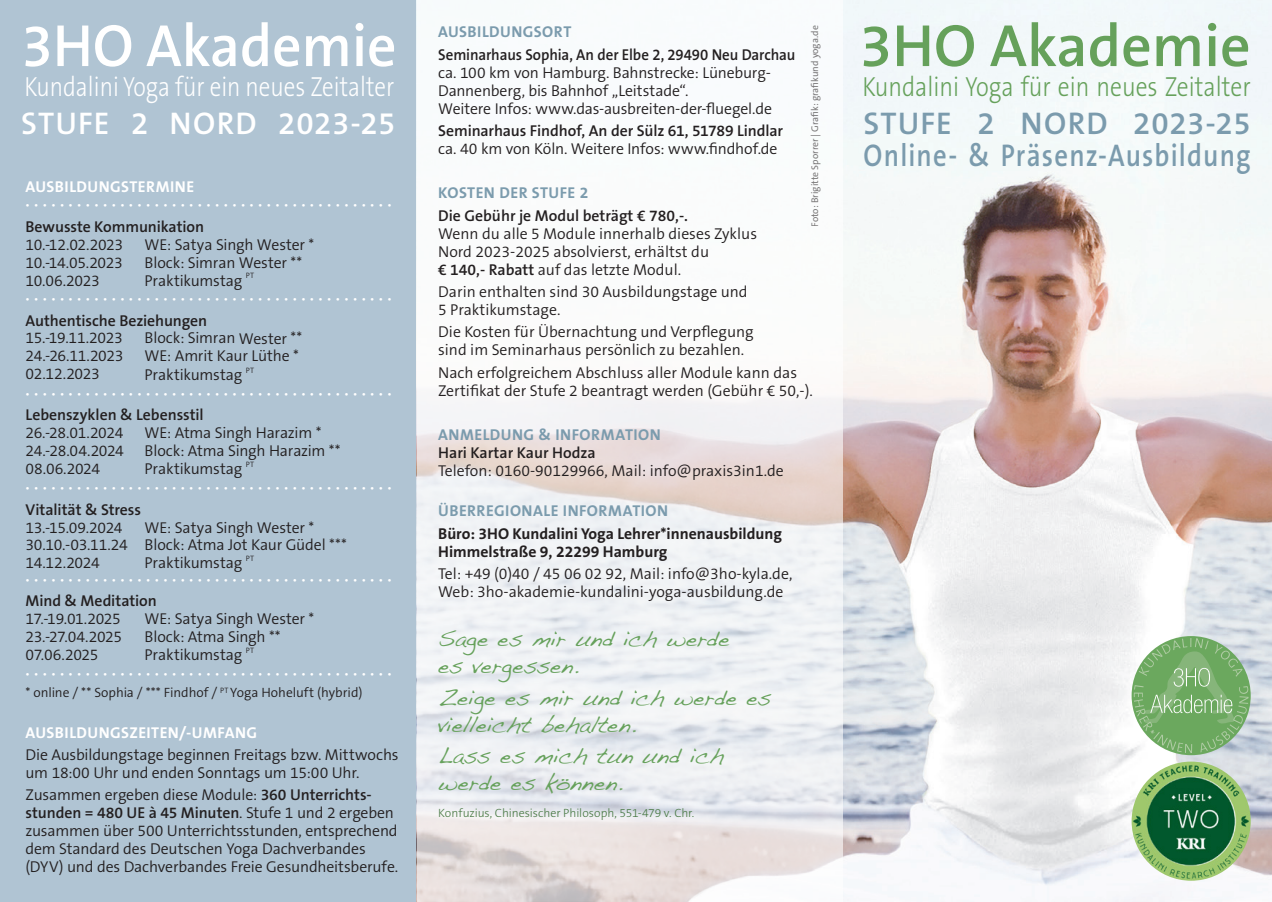
<style>
.page{position:relative;width:1272px;height:902px;background:#fff}
.page>*{position:absolute;margin:0;border:0;box-sizing:border-box;transform-origin:0 0}
.t1{font:600 60px "The Sans B6";color:#66a15b}
.t2{font:600 60px "The Sans B6";color:#fff;scale:.96 1}
.t3{font:600 31.5px/31.5px "The Sans B6";letter-spacing:.04em;color:#7b9bad}
.t4{font:600 31.5px "The Sans B6";letter-spacing:.03em;color:#fff}
.t5{font:300 27.75px "The Sans B3";color:#66a15b;scale:.85 1}
.t6{font:300 27.75px "The Sans B3";color:#fff;scale:.83 1}
.t7{font:22.5px/27px "Handwriting Dakota";color:#66a15b}
.t8{font:300 15.75px/18px "The Sans B4";letter-spacing:-.005em;color:#231f20}
.t9{font:700 15.75px/18.6px "The Sans B7";letter-spacing:.03em;color:#fff}
.t10{font:600 15.75px "The Sans B6";letter-spacing:-.005em;color:#231f20}
.t11{font:300 15.75px "The Sans B4";letter-spacing:-.025em;color:#231f20}
.t12{font:700 15.75px "The Sans B7";letter-spacing:.03em;color:#7b9bad}
.t13{font:700 15.75px/18px "The Sans B7";color:#231f20}
.t14{font:600 15.75px "The Sans B6";letter-spacing:-.005em;color:#231f20;scale:.95 1}
.t15{font:300 15.75px "The Sans B4";letter-spacing:-.03em;color:#231f20}
.t16{font:300 13.5px "The Sans B4";color:#231f20}
.t17{font:300 12px "The Sans B3";letter-spacing:-.005em;color:#467741}
.t18{font:9.75px "The Sans B5 Plain";color:#231f20}
.t19{font:300 7.8px "The Sans B4";letter-spacing:.025em;color:#231f20}
.s1{font-family:"The Sans B6";font-weight:600}
.s2{font-family:"The Sans B4";font-weight:300}
</style>
<div class="page">
<div style="left:0;top:0;width:417px;height:901px;background:#b0c4d3"></div>
<img style="left:842px;top:0;width:429px;height:901px">
<svg style="left:417px;top:397px;width:425px;height:504px;fill:#eeeff3"></svg>
<svg style="left:1133px;top:638px;width:115px;height:115px;background:#8bb983"></svg>
<img style="left:1131px;top:761px;width:119px;height:119px;border-radius:60px">
<h1 class="t2" style="left:21px;top:14px;width:392px">3HO Akademie</h1>
<h3 class="t6" style="left:24px;top:72px;width:447px">Kundalini Yoga für ein neues Zeitalter</h3>
<h2 class="t4" style="left:21px;top:107px;width:376px">STUFE 2 NORD 2023-25</h2>
<p class="t9" style="left:26px;top:177px;width:368px">AUSBILDUNGSTERMINE<br>· · · · · · · · · · · · · · · · · · · · · · · · · · · · · · · · · · · · · · · · · · ·</p>
<p class="t10" style="left:26px;top:218px;width:180px">Bewusste Kommunikation</p>
<p class="t11" style="left:26px;top:236px;width:99px">10.-12.02.2023</p>
<p class="t8" style="left:145px;top:236px;width:171px">WE: Satya Singh Wester *</p>
<p class="t11" style="left:26px;top:254px;width:99px">10.-14.05.2023</p>
<p class="t8" style="left:145px;top:254px;width:159px">Block: Simran Wester **</p>
<p class="t8" style="left:26px;top:272px;width:76px">10.06.2023</p>
<p class="t8" style="left:145px;top:272px;width:99px">Praktikumstag</p>
<p class="t19" style="left:246px;top:272px;width:10px">PT</p>
<p class="t9" style="left:26px;top:290px;width:368px">· · · · · · · · · · · · · · · · · · · · · · · · · · · · · · · · · · · · · · · · · · ·</p>
<p class="t10" style="left:26px;top:312px;width:183px">Authentische Beziehungen</p>
<p class="t8" style="left:26px;top:329px;width:99px">15.-19.11.2023</p>
<p class="t8" style="left:145px;top:329px;width:159px">Block: Simran Wester **</p>
<p class="t11" style="left:26px;top:347px;width:99px">24.-26.11.2023</p>
<p class="t8" style="left:145px;top:347px;width:156px">WE: Amrit Kaur Lüthe *</p>
<p class="t8" style="left:26px;top:365px;width:76px">02.12.2023</p>
<p class="t8" style="left:145px;top:366px;width:99px">Praktikumstag</p>
<p class="t19" style="left:246px;top:366px;width:10px">PT</p>
<p class="t9" style="left:26px;top:384px;width:368px">· · · · · · · · · · · · · · · · · · · · · · · · · · · · · · · · · · · · · · · · · · ·</p>
<p class="t10" style="left:26px;top:407px;width:180px">Lebenszyklen &amp; Lebensstil</p>
<p class="t15" style="left:26px;top:425px;width:99px">26.-28.01.2024</p>
<p class="t8" style="left:145px;top:424px;width:178px">WE: Atma Singh Harazim *</p>
<p class="t11" style="left:26px;top:443px;width:100px">24.-28.04.2024</p>
<p class="t8" style="left:145px;top:442px;width:197px">Block: Atma Singh Harazim **</p>
<p class="t8" style="left:26px;top:460px;width:76px">08.06.2024</p>
<p class="t8" style="left:145px;top:460px;width:99px">Praktikumstag</p>
<p class="t19" style="left:246px;top:460px;width:10px">PT</p>
<p class="t9" style="left:26px;top:479px;width:368px">· · · · · · · · · · · · · · · · · · · · · · · · · · · · · · · · · · · · · · · · · · ·</p>
<p class="t10" style="left:26px;top:501px;width:117px">Vitalität &amp; Stress</p>
<p class="t11" style="left:26px;top:519px;width:99px">13.-15.09.2024</p>
<p class="t8" style="left:26px;top:519px;width:323px;line-height:17.5px;text-indent:119px">WE: Satya Singh Wester *<br>30.10.-03.11.24 Block: Atma Jot Kaur Güdel ***<br>14.12.2024</p>
<p class="t8" style="left:145px;top:554px;width:99px">Praktikumstag</p>
<p class="t19" style="left:246px;top:554px;width:10px">PT</p>
<p class="t9" style="left:26px;top:570px;width:368px">· · · · · · · · · · · · · · · · · · · · · · · · · · · · · · · · · · · · · · · · · · ·</p>
<p class="t10" style="left:26px;top:592px;width:133px">Mind &amp; Meditation</p>
<p class="t15" style="left:26px;top:610px;width:97px">17.-19.01.2025</p>
<p class="t8" style="left:145px;top:610px;width:171px">WE: Satya Singh Wester *</p>
<p class="t11" style="left:26px;top:628px;width:98px">23.-27.04.2025</p>
<p class="t8" style="left:145px;top:628px;width:138px">Block: Atma Singh **</p>
<p class="t8" style="left:26px;top:646px;width:74px">07.06.2025</p>
<p class="t8" style="left:145px;top:646px;width:99px">Praktikumstag</p>
<p class="t19" style="left:246px;top:646px;width:10px">PT</p>
<p class="t9" style="left:26px;top:664px;width:368px">· · · · · · · · · · · · · · · · · · · · · · · · · · · · · · · · · · · · · · · · · · ·</p>
<p class="t16" style="left:26px;top:685px;width:338px">* online / ** Sophia / *** Findhof / <sup>PT</sup> Yoga Hoheluft (hybrid)</p>
<p class="t9" style="left:26px;top:723px;width:233px">AUSBILDUNGSZEITEN/-UMFANG</p>
<p class="t8" style="left:26px;top:746px;width:374px">Die Ausbildungstage beginnen Freitags bzw. Mittwochs um 18:00 Uhr und enden Sonntags um 15:00 Uhr.</p>
<p class="t8" style="left:26px;top:786px;width:348px">Zusammen ergeben diese Module: <span class="s1">360 Unterrichts-</span></p>
<p class="t10" style="left:26px;top:804px;width:370px">stunden = 480 UE à 45 Minuten<span class="s2">. Stufe 1 und 2 ergeben</span></p>
<p class="t8" style="left:26px;top:822px;width:374px">zusammen über 500 Unterrichtsstunden, entsprechend dem Standard des Deutschen Yoga Dachverbandes (DYV) und des Dachverbandes Freie Gesundheitsberufe.</p>
<p class="t18" style="left:810px;top:227px;width:203px;rotate:-90deg">Foto: Brigitte Sporrer | Grafik: grafikund yoga.de</p>
<p class="t12" style="left:438px;top:24px;width:135px">AUSBILDUNGSORT</p>
<p class="t14" style="left:438px;top:46px;width:377px">Seminarhaus Sophia, An der Elbe 2, 29490 Neu Darchau</p>
<p class="t8" style="left:438px;top:64px;width:335px">ca. 100 km von Hamburg. Bahnstrecke: Lüneburg-<br>Dannenberg, bis Bahnhof „Leitstade“.<br>Weitere Infos: www.das-ausbreiten-der-fluegel.de</p>
<p class="t10" style="left:438px;top:122px;width:346px">Seminarhaus Findhof, An der Sülz 61, 51789 Lindlar</p>
<p class="t8" style="left:438px;top:140px;width:341px">ca. 40 km von Köln. Weitere Infos: www.findhof.de</p>
<p class="t12" style="left:438px;top:185px;width:152px">KOSTEN DER STUFE 2</p>
<p class="t10" style="left:438px;top:207px;width:251px">Die Gebühr je Modul beträgt € 780,-.</p>
<p class="t8" style="left:438px;top:225px;width:320px">Wenn du alle 5 Module innerhalb dieses Zyklus<br>Nord 2023-2025 absolvierst, erhältst du<br><span class="s1">€ 140,- Rabatt</span> auf das letzte Modul.</p>
<p class="t8" style="left:438px;top:283px;width:311px">Darin enthalten sind 30 Ausbildungstage und<br>5 Praktikumstage.</p>
<p class="t8" style="left:438px;top:323px;width:317px">Die Kosten für Übernachtung und Verpflegung sind im Seminarhaus persönlich zu bezahlen.</p>
<p class="t8" style="left:438px;top:364px;width:376px">Nach erfolgreichem Abschluss aller Module kann das<br>Zertifikat der Stufe 2 beantragt werden (Gebühr € 50,-).</p>
<p class="t12" style="left:438px;top:426px;width:224px">ANMELDUNG &amp; INFORMATION</p>
<p class="t10" style="left:438px;top:444px;width:159px">Hari Kartar Kaur Hodza</p>
<p class="t8" style="left:438px;top:462px;width:347px">Telefon: 0160-90129966, Mail: info@praxis3in1.de</p>
<p class="t12" style="left:438px;top:503px;width:231px">ÜBERREGIONALE INFORMATION</p>
<p class="t13" style="left:438px;top:525px;width:345px">Büro: 3HO Kundalini Yoga Lehrer*innenausbildung<br>Himmelstraße 9, 22299 Hamburg</p>
<p class="t8" style="left:438px;top:565px;width:356px">Tel: +49 (0)40 / 45 06 02 92, Mail: info@3ho-kyla.de,<br>Web: 3ho-akademie-kundalini-yoga-ausbildung.de</p>
<h3 class="t7" style="left:438px;top:625px;width:293px">Sage es mir und ich werde es vergessen.</h3>
<h3 class="t7" style="left:438px;top:683px;width:335px">Zeige es mir und ich werde es vielleicht behalten.</h3>
<h3 class="t7" style="left:438px;top:741px;width:287px">Lass es mich tun und ich werde es können.</h3>
<p class="t17" style="left:438px;top:806px;width:258px">Konfuzius, Chinesischer Philosoph, 551-479 v. Chr.</p>
<h1 class="t1" style="left:859px;top:14px;width:393px">3HO Akademie</h1>
<h3 class="t5" style="left:862px;top:72px;width:458px">Kundalini Yoga für ein neues Zeitalter</h3>
<h2 class="t3" style="left:863px;top:109px;width:388px">STUFE 2 NORD 2023-25<br>Online- &amp; Präsenz-Ausbildung</h2>
</div>
